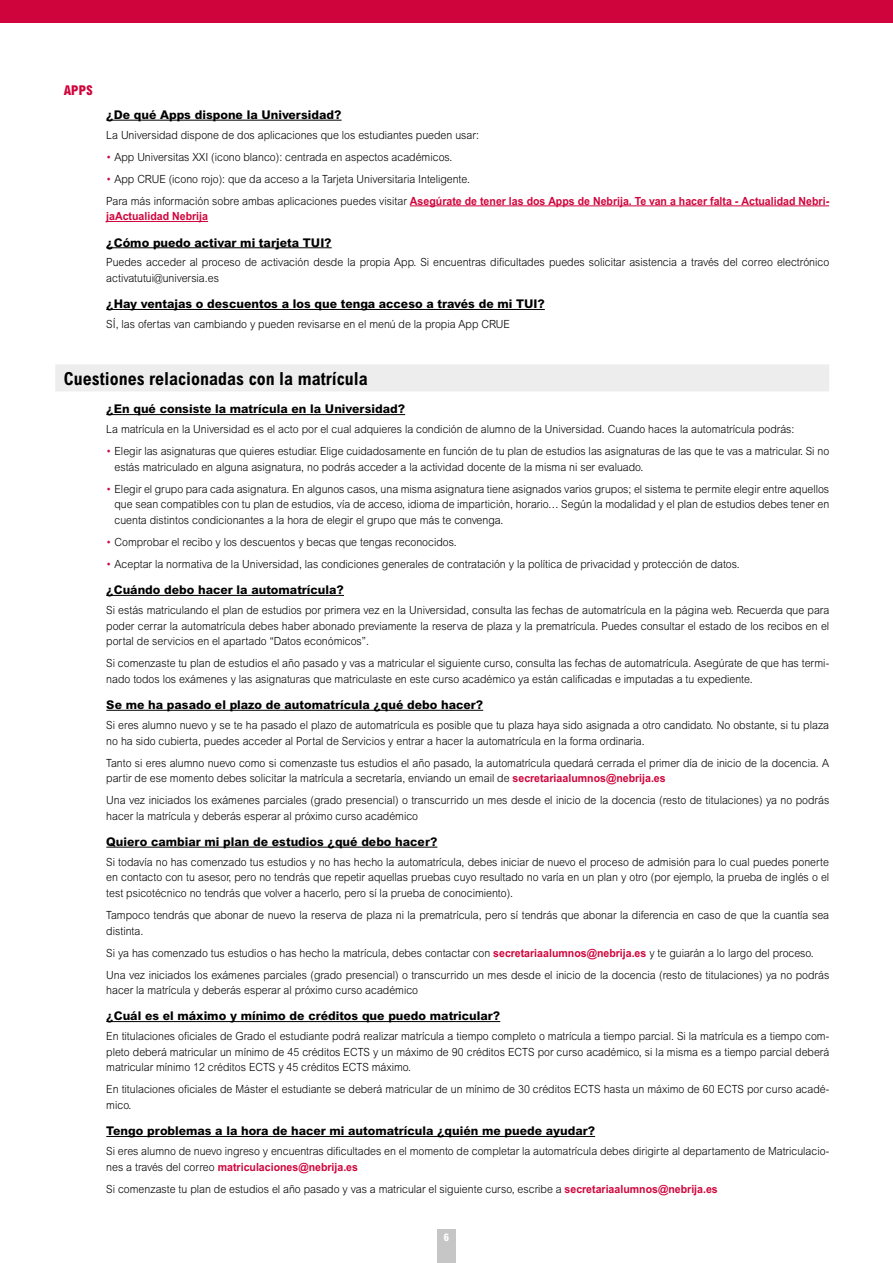
<style>
.page{position:relative;width:893px;height:1263px;background:#fff}
.page>*{position:absolute;margin:0;border:0;box-sizing:border-box;transform-origin:0 0}
.t1{font:700 condensed 18px "Arial MT Pro";color:#000}
.t2{font:800 condensed 13.5px "Arial MT Pro";color:#d0043c}
.t3{font:800 12px "Arial MT Pro";color:#000}
.t4{font:300 11.25px/15.6px "Arial MT Pro";color:#000;scale:.94 1}
.t5{font:700 11.25px "Arial MT Pro";color:#d0043c;scale:.94 1}
.t6{font:800 condensed 10.5px "Arial MT Pro";color:#fff}
.s1{color:#d0043c}
.s2{font-weight:700;color:#d0043c}
</style>
<div class="page">
<div style="left:0;top:0;width:893px;height:22px;background:#d0043c"></div>
<div style="left:437px;top:1229px;width:19px;height:34px;background:#c6c6c6"></div>
<hr style="left:106px;top:120px;width:236px;height:1px;background:#000">
<hr style="left:410px;top:206px;width:419px;height:1px;background:#d0043c">
<hr style="left:106px;top:221px;width:102px;height:1px;background:#d0043c">
<hr style="left:106px;top:247px;width:226px;height:1px;background:#000">
<hr style="left:106px;top:309px;width:439px;height:1px;background:#000">
<div style="left:55px;top:364px;width:774px;height:27px;background:#ededed"></div>
<hr style="left:106px;top:414px;width:299px;height:1px;background:#000">
<hr style="left:106px;top:595px;width:238px;height:1px;background:#000">
<hr style="left:106px;top:710px;width:377px;height:1px;background:#000">
<hr style="left:106px;top:847px;width:331px;height:1px;background:#000">
<hr style="left:106px;top:1021px;width:394px;height:1px;background:#000">
<hr style="left:106px;top:1136px;width:489px;height:1px;background:#000">
<p class="t2" style="left:64px;top:82px;width:31px">APPS</p>
<p class="t3" style="left:106px;top:107px;width:237px">¿De qué Apps dispone la Universidad?</p>
<p class="t4" style="left:106px;top:127px;width:398px">La Universidad dispone de dos aplicaciones que los estudiantes pueden usar:</p>
<p class="t4" style="left:106px;top:149px;width:370px"><span class="s1">•</span> App Universitas XXI (icono blanco): centrada en aspectos académicos.</p>
<p class="t4" style="left:106px;top:168px;width:770px;line-height:22px"><span class="s1">•</span> App CRUE (icono rojo): que da acceso a la Tarjeta Universitaria Inteligente.<br>Para más información sobre ambas aplicaciones puedes visitar <span class="s2">Asegúrate de tener las dos Apps de Nebrija. Te van a hacer falta - Actualidad Nebri-</span></p>
<p class="t5" style="left:106px;top:210px;width:110px">jaActualidad Nebrija</p>
<p class="t3" style="left:106px;top:235px;width:227px">¿Cómo puedo activar mi tarjeta TUI?</p>
<p class="t4" style="left:106px;top:255px;width:771px">Puedes acceder al proceso de activación desde la propia App. Si encuentras dificultades puedes solicitar asistencia a través del correo electrónico activatutui@universia.es</p>
<p class="t3" style="left:106px;top:297px;width:440px">¿Hay ventajas o descuentos a los que tenga acceso a través de mi TUI?</p>
<p class="t4" style="left:106px;top:317px;width:431px">SÍ, las ofertas van cambiando y pueden revisarse en el menú de la propia App CRUE</p>
<h1 class="t1" style="left:64px;top:368px;width:305px">Cuestiones relacionadas con la matrícula</h1>
<p class="t3" style="left:106px;top:402px;width:300px">¿En qué consiste la matrícula en la Universidad?</p>
<p class="t4" style="left:106px;top:422px;width:734px">La matrícula en la Universidad es el acto por el cual adquieres la condición de alumno de la Universidad. Cuando haces la automatrícula podrás:</p>
<p class="t4" style="left:115px;top:444px;width:762px;text-indent:-8px"><span class="s1">•</span> Elegir las asignaturas que quieres estudiar. Elige cuidadosamente en función de tu plan de estudios las asignaturas de las que te vas a matricular. Si no estás matriculado en alguna asignatura, no podrás acceder a la actividad docente de la misma ni ser evaluado.</p>
<p class="t4" style="left:115px;top:481px;width:762px;text-align:justify;text-indent:-8px"><span class="s1">•</span> Elegir el grupo para cada asignatura. En algunos casos, una misma asignatura tiene asignados varios grupos; el sistema te permite elegir entre aquellos que sean compatibles con tu plan de estudios, vía de acceso, idioma de impartición, horario… Según la modalidad y el plan de estudios debes tener en cuenta distintos condicionantes a la hora de elegir el grupo que más te convenga.</p>
<p class="t4" style="left:106px;top:534px;width:374px"><span class="s1">•</span> Comprobar el recibo y los descuentos y becas que tengas reconocidos.</p>
<p class="t4" style="left:106px;top:556px;width:675px"><span class="s1">•</span> Aceptar la normativa de la Universidad, las condiciones generales de contratación y la política de privacidad y protección de datos.</p>
<p class="t3" style="left:106px;top:583px;width:239px">¿Cuándo debo hacer la automatrícula?</p>
<p class="t4" style="left:106px;top:602px;width:771px;text-align:justify">Si estás matriculando el plan de estudios por primera vez en la Universidad, consulta las fechas de automatrícula en la página web. Recuerda que para poder cerrar la automatrícula debes haber abonado previamente la reserva de plaza y la prematrícula. Puedes consultar el estado de los recibos en el portal de servicios en el apartado “Datos económicos”.</p>
<p class="t4" style="left:106px;top:656px;width:770px">Si comenzaste tu plan de estudios el año pasado y vas a matricular el siguiente curso, consulta las fechas de automatrícula. Asegúrate de que has termi&shy;nado todos los exámenes y las asignaturas que matriculaste en este curso académico ya están calificadas e imputadas a tu expediente.</p>
<p class="t3" style="left:106px;top:697px;width:378px">Se me ha pasado el plazo de automatrícula ¿qué debo hacer?</p>
<p class="t4" style="left:106px;top:717px;width:770px">Si eres alumno nuevo y se te ha pasado el plazo de automatrícula es posible que tu plaza haya sido asignada a otro candidato. No obstante, si tu plaza no ha sido cubierta, puedes acceder al Portal de Servicios y entrar a hacer la automatrícula en la forma ordinaria.</p>
<p class="t4" style="left:106px;top:755px;width:770px">Tanto si eres alumno nuevo como si comenzaste tus estudios el año pasado, la automatrícula quedará cerrada el primer día de inicio de la docencia. A partir de ese momento debes solicitar la matrícula a secretaría, enviando un email de <span class="s2">secretariaalumnos@nebrija.es</span></p>
<p class="t4" style="left:106px;top:793px;width:771px">Una vez iniciados los exámenes parciales (grado presencial) o transcurrido un mes desde el inicio de la docencia (resto de titulaciones) ya no podrás hacer la matrícula y deberás esperar al próximo curso académico</p>
<p class="t3" style="left:106px;top:834px;width:333px">Quiero cambiar mi plan de estudios ¿qué debo hacer?</p>
<p class="t4" style="left:106px;top:854px;width:770px;text-align:justify">Si todavía no has comenzado tus estudios y no has hecho la automatrícula, debes iniciar de nuevo el proceso de admisión para lo cual puedes ponerte en contacto con tu asesor, pero no tendrás que repetir aquellas pruebas cuyo resultado no varía en un plan y otro (por ejemplo, la prueba de inglés o el test psicotécnico no tendrás que volver a hacerlo, pero sí la prueba de conocimiento).</p>
<p class="t4" style="left:106px;top:907px;width:770px">Tampoco tendrás que abonar de nuevo la reserva de plaza ni la prematrícula, pero sí tendrás que abonar la diferencia en caso de que la cuantía sea distinta.</p>
<p class="t4" style="left:106px;top:942px;width:771px;line-height:22px">Si ya has comenzado tus estudios o has hecho la matrícula, debes contactar con <span class="s2">secretariaalumnos@nebrija.es</span> y te guiarán a lo largo del proceso.<br>Una vez iniciados los exámenes parciales (grado presencial) o transcurrido un mes desde el inicio de la docencia (resto de titulaciones) ya no podrás</p>
<p class="t4" style="left:106px;top:983px;width:333px">hacer la matrícula y deberás esperar al próximo curso académico</p>
<p class="t3" style="left:106px;top:1009px;width:395px">¿Cuál es el máximo y mínimo de créditos que puedo matricular?</p>
<p class="t4" style="left:106px;top:1029px;width:771px;text-align:justify">En titulaciones oficiales de Grado el estudiante podrá realizar matrícula a tiempo completo o matrícula a tiempo parcial. Si la matrícula es a tiempo com&shy;pleto deberá matricular un mínimo de 45 créditos ECTS y un máximo de 90 créditos ECTS por curso académico, si la misma es a tiempo parcial deberá matricular mínimo 12 créditos ECTS y 45 créditos ECTS máximo.</p>
<p class="t4" style="left:106px;top:1082px;width:770px">En titulaciones oficiales de Máster el estudiante se deberá matricular de un mínimo de 30 créditos ECTS hasta un máximo de 60 ECTS por curso acadé&shy;mico.</p>
<p class="t3" style="left:106px;top:1124px;width:490px">Tengo problemas a la hora de hacer mi automatrícula ¿quién me puede ayudar?</p>
<p class="t4" style="left:106px;top:1143px;width:770px">Si eres alumno de nuevo ingreso y encuentras dificultades en el momento de completar la automatrícula debes dirigirte al departamento de Matriculacio&shy;nes a través del correo <span class="s2">matriculaciones@nebrija.es</span></p>
<p class="t4" style="left:106px;top:1181px;width:652px">Si comenzaste tu plan de estudios el año pasado y vas a matricular el siguiente curso, escribe a <span class="s2">secretariaalumnos@nebrija.es</span></p>
<p class="t6" style="left:444px;top:1231px;width:7px">6</p>
</div>
